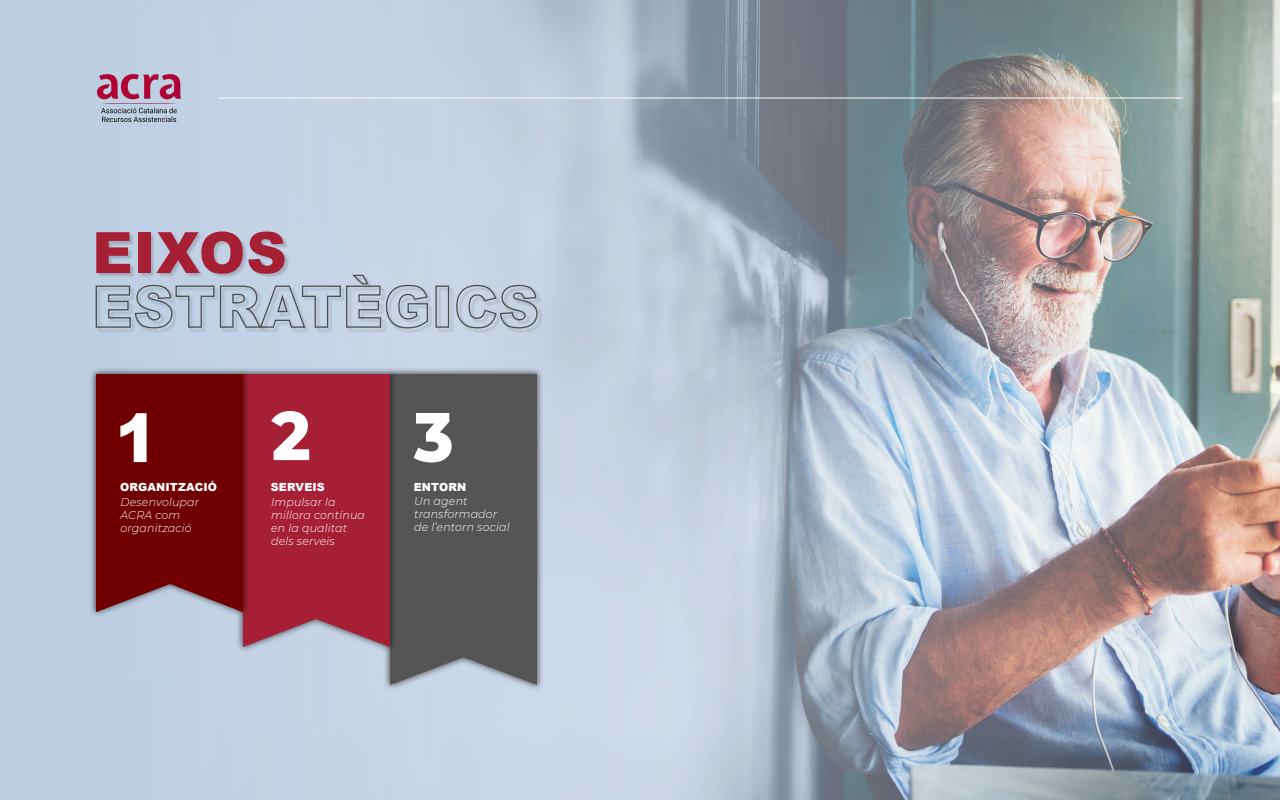
<style>
.page{position:relative;width:1280px;height:800px;background:#fff}
.page>*{position:absolute;margin:0;border:0;box-sizing:border-box;transform-origin:0 0}
.t1{font:900 57.1px "Arial";letter-spacing:.015em;color:#a62035}
.t2{font:italic 300 11.2px/13.2px "Montserrat";letter-spacing:.015em;color:#fff}
.t3{font:900 11.2px "Arial";letter-spacing:.015em;color:#fff}
</style>
<div class="page">
<img style="left:0;top:0;width:1280px;height:800px">
<hr style="left:218px;top:98px;width:965px;height:1px;background:#fff">
<img style="left:97px;top:75px;width:83px;height:47px">
<img style="left:92px;top:224px;width:490px;height:129px">
<svg style="left:95px;top:274px;width:334px;height:55px;background:#b2bfcf"></svg>
<div style="left:435px;top:286px;width:14px;height:42px;border:1px solid #4d4d4d"></div>
<svg style="left:456px;top:284px;width:82px;height:45px;background:#b1bbc8"></svg>
<img style="left:381px;top:365px;width:165px;height:329px">
<div style="left:390px;top:374px;width:147px;height:311px;background:#565556"></div>
<img style="left:234px;top:365px;width:165px;height:291px">
<img style="left:87px;top:365px;width:166px;height:257px">
<svg style="left:96px;top:374px;width:294px;height:273px;background:#942b37"></svg>
<svg style="left:414px;top:413px;width:38px;height:50px"></svg>
<h1 class="t1" style="left:92px;top:211px;width:196px">EIXOS</h1>
<p class="t3" style="left:120px;top:479px;width:98px">ORGANITZACIÓ</p>
<p class="t2" style="left:120px;top:495px;width:80px">Desenvolupar<br>ACRA com organització</p>
<p class="t3" style="left:271px;top:479px;width:56px">SERVEIS</p>
<p class="t2" style="left:271px;top:495px;width:95px">Impulsar la millora contínua en la qualitat dels serveis</p>
<p class="t3" style="left:414px;top:479px;width:54px">ENTORN</p>
<p class="t2" style="left:414px;top:494px;width:97px">Un agent transformador de l’entorn social</p>
</div>
